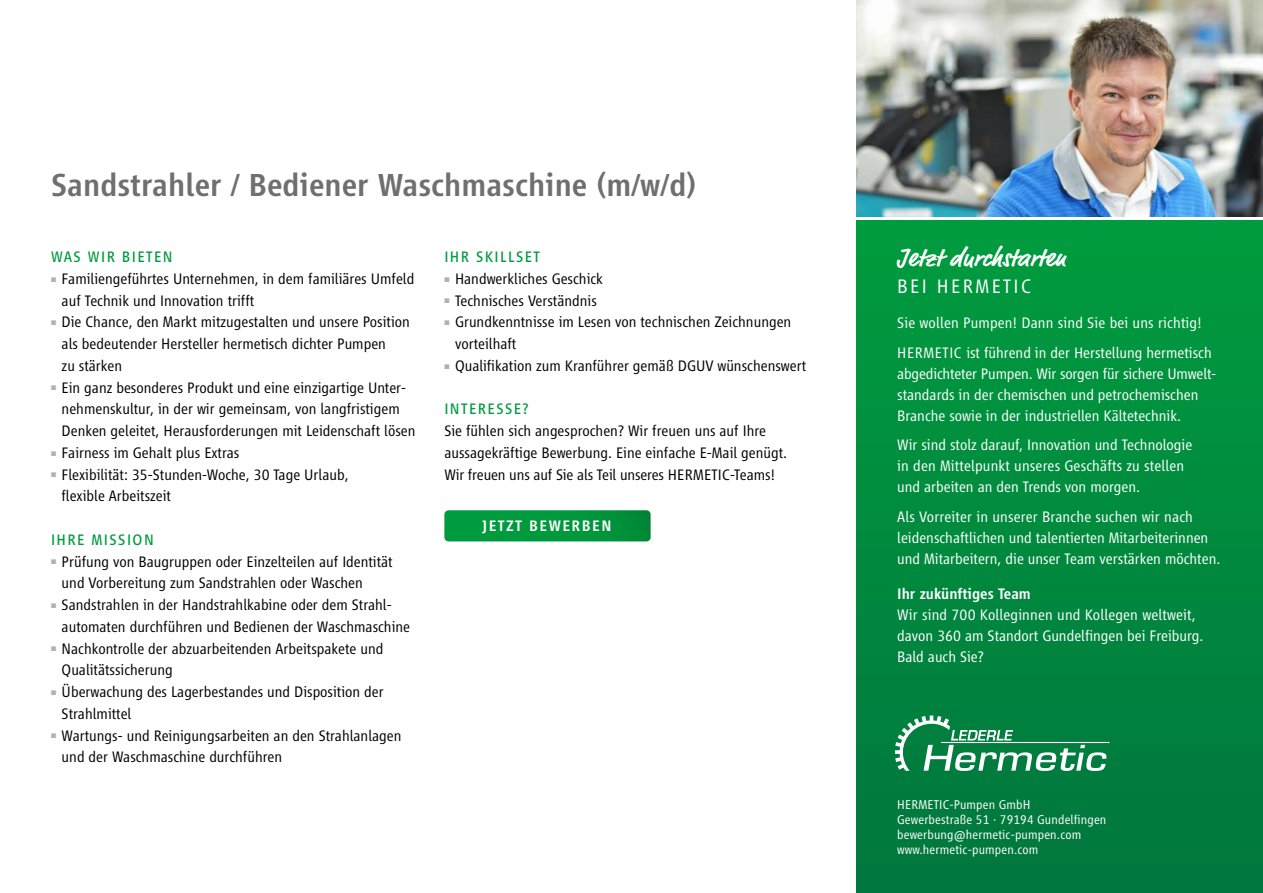
<style>
.page{position:relative;width:1263px;height:893px;background:#fff}
.page>*{position:absolute;margin:0;border:0;box-sizing:border-box;transform-origin:0 0}
.t1{font:500 33px "Vialog LT Pro";color:#706f6f}
.t2{font:700 25.5px "Market Pro";letter-spacing:.02em;color:#fff}
.t3{font:300 20.25px "Vialog LT Pro";letter-spacing:.12em;color:#fff}
.t4{font:300 15.75px/21.8px "Vialog LT Pro";color:#000}
.t5{font:300 15.75px/21px "Vialog LT Pro";color:#fff}
.t6{font:15.75px "Vialog LT Pro";letter-spacing:.09em;color:#009b3e}
.t7{font:500 15.75px "Vialog LT Pro";color:#fff}
.t8{font:500 15.75px "Vialog LT Pro";letter-spacing:.09em;color:#fff}
.t9{font:300 13.2px/15px "Vialog LT Pro";letter-spacing:.01em;color:#fff}
.s1{color:#b3b2b2}
</style>
<div class="page">
<div style="left:857px;top:220px;width:406px;height:673px;background:#009b3e"></div>
<div style="left:857px;top:250px;width:406px;height:643px;background:linear-gradient(to bottom,#009a3e,#00763e)"></div>
<svg style="left:896px;top:715px;width:213px;height:56px;background:#369966"></svg>
<img style="left:857px;top:0;width:406px;height:217px">
<svg style="left:444px;top:510px;width:207px;height:31px;background:#03983f"></svg>
<h1 class="t1" style="left:51px;top:166px;width:647px">Sandstrahler / Bediener Waschmaschine (m/w/d)</h1>
<p class="t6" style="left:51px;top:248px;width:123px">WAS WIR BIETEN</p>
<p class="t4" style="left:62px;top:268px;width:354px;text-indent:-11px"><span class="s1">■</span> Familiengeführtes Unternehmen, in dem familiäres Umfeld auf Technik und Innovation trifft</p>
<p class="t4" style="left:62px;top:311px;width:350px;text-indent:-11px"><span class="s1">■</span> Die Chance, den Markt mitzugestalten und unsere Position als bedeutender Hersteller hermetisch dichter Pumpen<br>zu stärken</p>
<p class="t4" style="left:62px;top:377px;width:355px;text-indent:-11px"><span class="s1">■</span> Ein ganz besonderes Produkt und eine einzigartige Unter&shy;nehmenskultur, in der wir gemeinsam, von langfristigem<br>Denken geleitet, Herausforderungen mit Leidenschaft lösen</p>
<p class="t4" style="left:51px;top:442px;width:190px"><span class="s1">■</span> Fairness im Gehalt plus Extras</p>
<p class="t4" style="left:62px;top:464px;width:288px;text-indent:-11px"><span class="s1">■</span> Flexibilität: 35-Stunden-Woche, 30 Tage Urlaub, flexible Arbeitszeit</p>
<p class="t6" style="left:51px;top:531px;width:104px">IHRE MISSION</p>
<p class="t4" style="left:62px;top:551px;width:332px;text-indent:-11px"><span class="s1">■</span> Prüfung von Baugruppen oder Einzelteilen auf Identität und Vorbereitung zum Sandstrahlen oder Waschen</p>
<p class="t4" style="left:62px;top:594px;width:350px;text-indent:-11px"><span class="s1">■</span> Sandstrahlen in der Handstrahlkabine oder dem Strahl&shy;automaten durchführen und Bedienen der Waschmaschine</p>
<p class="t4" style="left:62px;top:638px;width:323px;text-indent:-11px"><span class="s1">■</span> Nachkontrolle der abzuarbeitenden Arbeitspakete und<br>Qualitätssicherung</p>
<p class="t4" style="left:62px;top:681px;width:324px;text-indent:-11px"><span class="s1">■</span> Überwachung des Lagerbestandes und Disposition der<br>Strahlmittel</p>
<p class="t4" style="left:62px;top:725px;width:341px;text-indent:-11px"><span class="s1">■</span> Wartungs- und Reinigungsarbeiten an den Strahlanlagen und der Waschmaschine durchführen</p>
<p class="t6" style="left:444px;top:248px;width:97px">IHR SKILLSET</p>
<p class="t4" style="left:444px;top:268px;width:160px"><span class="s1">■</span> Handwerkliches Geschick</p>
<p class="t4" style="left:444px;top:290px;width:154px"><span class="s1">■</span> Technisches Verständnis</p>
<p class="t4" style="left:455px;top:311px;width:338px;text-indent:-11px"><span class="s1">■</span> Grundkenntnisse im Lesen von technischen Zeichnungen vorteilhaft</p>
<p class="t4" style="left:444px;top:355px;width:363px"><span class="s1">■</span> Qualifikation zum Kranführer gemäß DGUV wünschenswert</p>
<p class="t6" style="left:444px;top:400px;width:86px">INTERESSE?</p>
<p class="t4" style="left:444px;top:420px;width:344px">Sie fühlen sich angesprochen? Wir freuen uns auf Ihre aussagekräftige Bewerbung. Eine einfache E-Mail genügt.<br>Wir freuen uns auf Sie als Teil unseres HERMETIC-Teams!</p>
<p class="t8" style="left:482px;top:517px;width:131px">JETZT BEWERBEN</p>
<h2 class="t2" style="left:897px;top:240px;width:170px">Jetzt durchstarten</h2>
<p class="t3" style="left:897px;top:275px;width:135px">BEI HERMETIC</p>
<p class="t5" style="left:897px;top:308px;width:316px;line-height:29.5px">Sie wollen Pumpen! Dann sind Sie bei uns richtig!<br>HERMETIC ist führend in der Herstellung hermetisch</p>
<p class="t5" style="left:897px;top:363px;width:321px">abgedichteter Pumpen. Wir sorgen für sichere Umwelt&shy;standards in der chemischen und petrochemischen<br>Branche sowie in der industriellen Kältetechnik.</p>
<p class="t5" style="left:897px;top:434px;width:297px">Wir sind stolz darauf, Innovation und Technologie in den Mittelpunkt unseres Geschäfts zu stellen und arbeiten an den Trends von morgen.</p>
<p class="t5" style="left:897px;top:506px;width:325px">Als Vorreiter in unserer Branche suchen wir nach leidenschaftlichen und talentierten Mitarbeiterinnen und Mitarbeitern, die unser Team verstärken möchten.</p>
<p class="t7" style="left:897px;top:585px;width:135px">Ihr zukünftiges Team</p>
<p class="t5" style="left:897px;top:605px;width:308px">Wir sind 700 Kolleginnen und Kollegen weltweit, davon 360 am Standort Gundelfingen bei Freiburg.<br>Bald auch Sie?</p>
<p class="t9" style="left:897px;top:797px;width:211px">HERMETIC-Pumpen GmbH<br>Gewerbestraße 51 · 79194 Gundelfingen bewerbung@hermetic-pumpen.com www.hermetic-pumpen.com</p>
</div>
